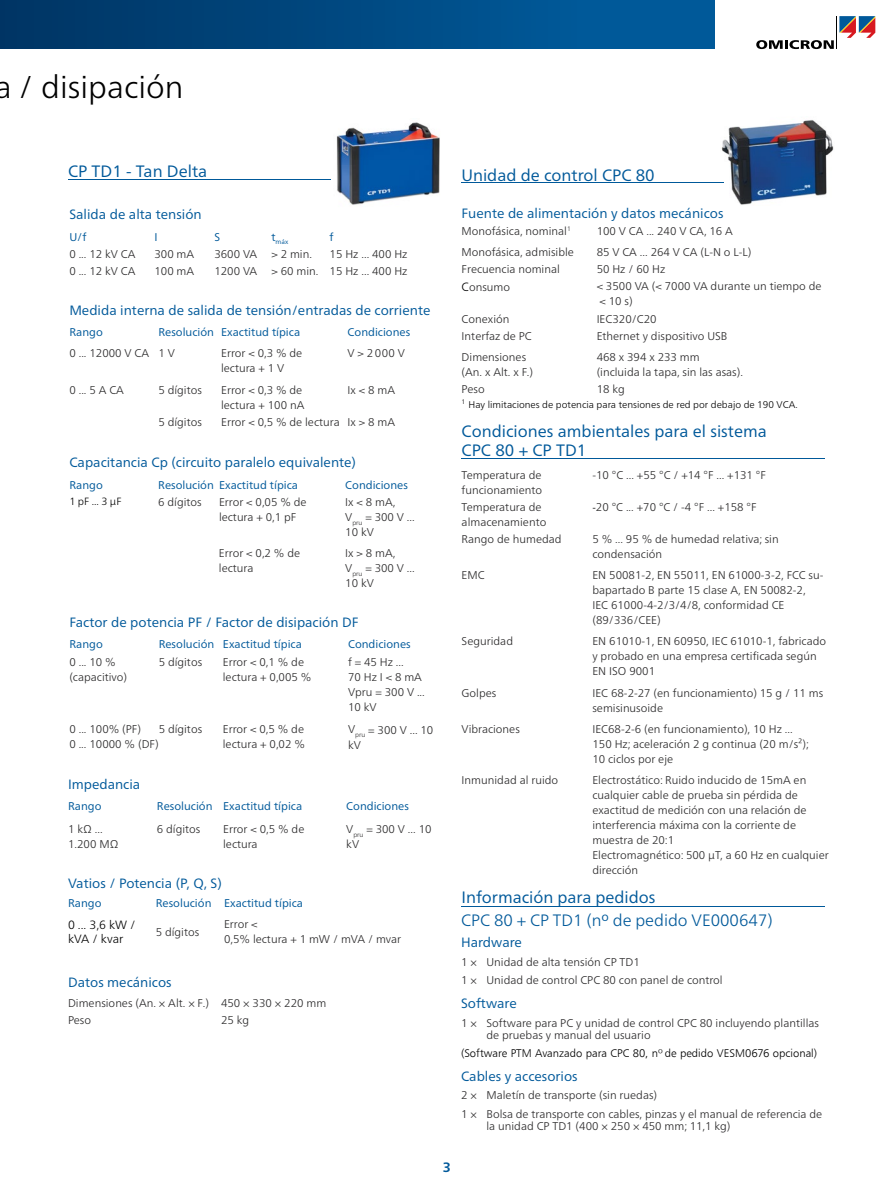
<style>
.page{position:relative;width:893px;height:1191px;background:#fff}
.page>*{position:absolute;margin:0;border:0;box-sizing:border-box;transform-origin:0 0}
.t1{font:300 31.5px "Frutiger Neue LTW1 G";color:#000}
.t2{font:16.5px/18.8px "Frutiger Neue LTW1 G";color:#00599a}
.t3{font:300 16.5px "Frutiger Neue LTW1 G";color:#00599a}
.t4{font:13.5px "Frutiger Neue LTW1 G";color:#00599a}
.t5{font:700 13.5px "Frutiger Neue LTW1 G";color:#00599a}
.t6{font:300 12px/14.4px "Frutiger Neue LTW1 G";color:#000}
.t7{font:300 11.25px/15px "Frutiger Neue LTW1 G";color:#292829}
.t8{font:11.25px "Frutiger Neue LTW1 G";color:#00599a}
.t9{font:11.25px "OMICRON";color:#000}
.t10{font:300 10.5px "Frutiger Neue LTW1 G";color:#000}
.t11{font:300 9.75px "Frutiger Neue LTW1 G";color:#000}
.t12{font:6.6px "Frutiger Neue LTW1 G";color:#00599a}
.s1{font-size:12px;color:#000}
.s2{font-family:"OMICRON";font-weight:400;font-size:10.5px;color:#000}
</style>
<div class="page">
<div style="left:0;top:0;width:714px;height:49px;background:linear-gradient(to right,#003564,#005ea0)"></div>
<svg style="left:756px;top:16px;width:119px;height:33px"></svg>
<img style="left:336px;top:122px;width:104px;height:83px">
<hr style="left:68px;top:179px;width:263px;height:1px;background:#00599a">
<img style="left:721px;top:120px;width:113px;height:85px">
<hr style="left:461px;top:182px;width:263px;height:1px;background:#00599a">
<hr style="left:461px;top:457px;width:364px;height:1px;background:#00599a">
<hr style="left:462px;top:905px;width:363px;height:1px;background:#00599a">
<h1 class="t1" style="left:-6px;top:68px;width:191px">a / disipación</h1>
<h2 class="t2" style="left:68px;top:162px;width:141px">CP TD1 - Tan Delta</h2>
<h2 class="t2" style="left:461px;top:165px;width:195px">Unidad de control CPC 80</h2>
<p class="t4" style="left:69px;top:206px;width:134px">Salida de alta tensión</p>
<p class="t8" style="left:69px;top:230px;width:19px">U/f</p>
<p class="t8" style="left:154px;top:230px;width:5px">I</p>
<p class="t8" style="left:214px;top:230px;width:7px">S</p>
<p class="t12" style="left:271px;top:238px;width:18px"><sup>t</sup>máx</p>
<p class="t8" style="left:330px;top:230px;width:6px">f</p>
<p class="t7" style="left:69px;top:246px;width:68px">0 ... 12 kV CA</p>
<p class="t7" style="left:154px;top:246px;width:41px">300 mA</p>
<p class="t7" style="left:214px;top:246px;width:99px">3600 VA &gt; 2 min.</p>
<p class="t7" style="left:330px;top:246px;width:79px">15 Hz ... 400 Hz</p>
<p class="t7" style="left:69px;top:263px;width:68px">0 ... 12 kV CA</p>
<p class="t7" style="left:154px;top:263px;width:41px">100 mA</p>
<p class="t7" style="left:214px;top:263px;width:195px">1200 VA &gt; 60 min. 15 Hz ... 400 Hz</p>
<p class="t4" style="left:69px;top:302px;width:363px">Medida interna de salida de tensión/entradas de corriente</p>
<p class="t8" style="left:69px;top:325px;width:35px">Rango</p>
<p class="t8" style="left:158px;top:325px;width:143px">Resolución Exactitud típica</p>
<p class="t8" style="left:348px;top:325px;width:64px">Condiciones</p>
<p class="t7" style="left:69px;top:346px;width:107px">0 ... 12000 V CA 1 V</p>
<p class="t7" style="left:221px;top:346px;width:83px">Error &lt; 0,3 % de lectura + 1 V</p>
<p class="t7" style="left:348px;top:346px;width:59px">V &gt; 2 000 V</p>
<p class="t7" style="left:69px;top:382px;width:56px">0 ... 5 A CA</p>
<p class="t7" style="left:158px;top:382px;width:45px">5 dígitos</p>
<p class="t7" style="left:221px;top:382px;width:85px">Error &lt; 0,3 % de lectura + 100 nA</p>
<p class="t7" style="left:348px;top:382px;width:49px">Ix &lt; 8 mA</p>
<p class="t7" style="left:158px;top:414px;width:45px">5 dígitos</p>
<p class="t7" style="left:221px;top:414px;width:176px">Error &lt; 0,5 % de lectura Ix &gt; 8 mA</p>
<p class="t4" style="left:69px;top:454px;width:288px">Capacitancia Cp (circuito paralelo equivalente)</p>
<p class="t8" style="left:69px;top:478px;width:35px">Rango</p>
<p class="t8" style="left:158px;top:478px;width:141px">Resolución Exactitud típica</p>
<p class="t8" style="left:345px;top:478px;width:64px">Condiciones</p>
<p class="t10" style="left:69px;top:495px;width:54px">1 pF ... 3 μF</p>
<p class="t7" style="left:158px;top:494px;width:45px">6 dígitos</p>
<p class="t7" style="left:219px;top:494px;width:89px">Error &lt; 0,05 % de lectura + 0,1 pF</p>
<p class="t7" style="left:345px;top:494px;width:71px">Ix &lt; 8 mA,<br>V<sub>pru</sub> = 300 V ...<br>10 kV</p>
<p class="t7" style="left:219px;top:545px;width:83px">Error &lt; 0,2 % de lectura</p>
<p class="t7" style="left:345px;top:545px;width:71px">Ix &gt; 8 mA,<br>V<sub>pru</sub> = 300 V ...<br>10 kV</p>
<p class="t4" style="left:69px;top:614px;width:291px">Factor de potencia PF / Factor de disipación DF</p>
<p class="t8" style="left:69px;top:637px;width:35px">Rango</p>
<p class="t8" style="left:159px;top:637px;width:145px">Resolución Exactitud típica</p>
<p class="t8" style="left:348px;top:637px;width:64px">Condiciones</p>
<p class="t7" style="left:69px;top:654px;width:59px">0 ... 10 % (capacitivo)</p>
<p class="t7" style="left:159px;top:654px;width:45px">5 dígitos</p>
<p class="t7" style="left:223px;top:654px;width:90px">Error &lt; 0,1 % de lectura + 0,005 %</p>
<p class="t7" style="left:348px;top:654px;width:78px">f = 45 Hz ...<br>70 Hz I &lt; 8 mA<br>Vpru = 300 V ...<br>10 kV</p>
<p class="t7" style="left:69px;top:722px;width:91px">0 ... 100% (PF)<br>0 ... 10000 % (DF)</p>
<p class="t7" style="left:159px;top:722px;width:45px">5 dígitos</p>
<p class="t7" style="left:223px;top:722px;width:84px">Error &lt; 0,5 % de lectura + 0,02 %</p>
<p class="t7" style="left:348px;top:722px;width:87px">V<sub>pru</sub> = 300 V ... 10 kV</p>
<p class="t4" style="left:68px;top:775px;width:74px">Impedancia</p>
<p class="t8" style="left:68px;top:799px;width:35px">Rango</p>
<p class="t8" style="left:157px;top:799px;width:147px">Resolución Exactitud típica</p>
<p class="t8" style="left:346px;top:799px;width:64px">Condiciones</p>
<p class="t7" style="left:68px;top:821px;width:52px">1 kΩ ...<br>1.200 MΩ</p>
<p class="t7" style="left:157px;top:821px;width:45px">6 dígitos</p>
<p class="t7" style="left:223px;top:821px;width:83px">Error &lt; 0,5 % de lectura</p>
<p class="t7" style="left:346px;top:821px;width:87px">V<sub>pru</sub> = 300 V ... 10 kV</p>
<p class="t4" style="left:68px;top:875px;width:155px">Vatios / Potencia (P, Q, S)</p>
<p class="t8" style="left:68px;top:896px;width:35px">Rango</p>
<p class="t8" style="left:156px;top:896px;width:149px">Resolución Exactitud típica</p>
<p class="t6" style="left:68px;top:917px;width:69px">0 ... 3,6 kW / kVA / kvar</p>
<p class="t7" style="left:156px;top:924px;width:45px">5 dígitos</p>
<p class="t7" style="left:224px;top:917px;width:179px">Error &lt;<br>0,5% lectura + 1 mW / mVA / mvar</p>
<p class="t4" style="left:68px;top:974px;width:105px">Datos mecánicos</p>
<p class="t7" style="left:68px;top:994px;width:260px;line-height:17.1px">Dimensiones (An. × Alt. × F.) 450 × 330 × 220 mm<br>Peso</p>
<p class="t7" style="left:221px;top:1012px;width:30px">25 kg</p>
<p class="t4" style="left:462px;top:205px;width:263px">Fuente de alimentación y datos mecánicos</p>
<p class="t7" style="left:462px;top:223px;width:111px">Monofásica, nominal<sup>1</sup></p>
<p class="t7" style="left:597px;top:223px;width:138px">100 V CA ... 240 V CA, 16 A</p>
<p class="t7" style="left:462px;top:245px;width:114px">Monofásica, admisible</p>
<p class="t7" style="left:597px;top:245px;width:156px">85 V CA ... 264 V CA (L-N o L-L)</p>
<p class="t7" style="left:462px;top:262px;width:100px">Frecuencia nominal</p>
<p class="t7" style="left:597px;top:262px;width:70px">50 Hz / 60 Hz</p>
<p class="t7" style="left:462px;top:279px;width:50px"><span class="s1">C</span>onsumo</p>
<p class="t7" style="left:597px;top:279px;width:226px">&lt; 3500 VA (&lt; 7000 VA durante un tiempo de &lt; 10 s)</p>
<p class="t7" style="left:462px;top:311px;width:49px">Conexión</p>
<p class="t7" style="left:597px;top:311px;width:62px">IEC320/C20</p>
<p class="t7" style="left:462px;top:328px;width:72px">Interfaz de PC</p>
<p class="t7" style="left:597px;top:328px;width:132px">Ethernet y dispositivo USB</p>
<p class="t7" style="left:462px;top:349px;width:73px">Dimensiones (An. x Alt. x F.)</p>
<p class="t7" style="left:597px;top:349px;width:148px">468 x 394 x 233 mm (incluida la tapa, sin las asas).</p>
<p class="t7" style="left:462px;top:381px;width:25px">Peso</p>
<p class="t7" style="left:597px;top:381px;width:30px">18 kg</p>
<p class="t11" style="left:461px;top:399px;width:338px"><sup>1</sup> Hay limitaciones de potencia para tensiones de red por debajo de 190 VCA.</p>
<h2 class="t2" style="left:462px;top:422px;width:307px">Condiciones ambientales para el sistema<br>CPC 80 + CP TD1</h2>
<p class="t7" style="left:462px;top:467px;width:82px">Temperatura de funcionamiento</p>
<p class="t7" style="left:592px;top:467px;width:175px">-10 °C ... +55 °C / +14 °F ... +131 °F</p>
<p class="t7" style="left:462px;top:499px;width:86px">Temperatura de almacenamiento</p>
<p class="t7" style="left:592px;top:499px;width:166px"><span class="s2">-</span>20 °C ... +70 °C / -4 °F ... +158 °F</p>
<p class="t7" style="left:462px;top:531px;width:101px">Rango de humedad</p>
<p class="t7" style="left:592px;top:531px;width:188px">5 % ... 95 % de humedad relativa; sin condensación</p>
<p class="t7" style="left:462px;top:567px;width:25px">EMC</p>
<p class="t7" style="left:592px;top:567px;width:233px">EN 50081-2, EN 55011, EN 61000-3-2, FCC su&shy;bapartado B parte 15 clase A, EN 50082-2, IEC 61000-4-2/3/4/8, conformidad CE (89/336/CEE)</p>
<p class="t7" style="left:462px;top:634px;width:53px">Seguridad</p>
<p class="t7" style="left:592px;top:634px;width:235px">EN 61010-1, EN 60950, IEC 61010-1, fabricado y probado en una empresa certificada según<br>EN ISO 9001</p>
<p class="t7" style="left:462px;top:685px;width:36px">Golpes</p>
<p class="t7" style="left:592px;top:685px;width:232px">IEC 68-2-27 (en funcionamiento) 15 g / 11 ms semisinusoide</p>
<p class="t7" style="left:462px;top:721px;width:60px">Vibraciones</p>
<p class="t7" style="left:592px;top:721px;width:218px">IEC68-2-6 (en funcionamiento), 10 Hz ...<br>150 Hz; aceleración 2 g continua (20 m/s²);<br>10 ciclos por eje</p>
<p class="t7" style="left:462px;top:772px;width:98px">Inmunidad al ruido</p>
<p class="t7" style="left:592px;top:772px;width:238px">Electrostático: Ruido inducido de 15mA en cualquier cable de prueba sin pérdida de exactitud de medición con una relación de interferencia máxima con la corriente de muestra de 20:1<br>Electromagnético: 500 μT, a 60 Hz en cualquier dirección</p>
<h2 class="t2" style="left:461px;top:887px;width:196px">Información para pedidos</h2>
<h2 class="t3" style="left:461px;top:910px;width:313px">CPC 80 + CP TD1 (nº de pedido VE000647)</h2>
<p class="t4" style="left:461px;top:934px;width:63px">Hardware</p>
<p class="t7" style="left:461px;top:952px;width:263px;line-height:18.5px">1 × Unidad de alta tensión CP TD1<br>1 × Unidad de control CPC 80 con panel de control</p>
<p class="t4" style="left:461px;top:995px;width:57px">Software</p>
<p class="t7" style="left:486px;top:1016px;width:334px;line-height:12px;text-indent:-26px">1 × Software para PC y unidad de control CPC 80 incluyendo plantillas de pruebas y manual del usuario</p>
<p class="t9" style="left:461px;top:1046px;width:358px">(Software PTM Avanzado para CPC 80, nº de pedido VESM0676 opcional)</p>
<p class="t4" style="left:461px;top:1068px;width:118px">Cables y accesorios</p>
<p class="t7" style="left:461px;top:1086px;width:363px;line-height:18.5px">2 × Maletín de transporte (sin ruedas)<br>1 × Bolsa de transporte con cables, pinzas y el manual de referencia de</p>
<p class="t7" style="left:486px;top:1118px;width:246px">la unidad CP TD1 (400 × 250 × 450 mm; 11,1 kg)</p>
<p class="t5" style="left:443px;top:1159px;width:10px">3</p>
</div>
